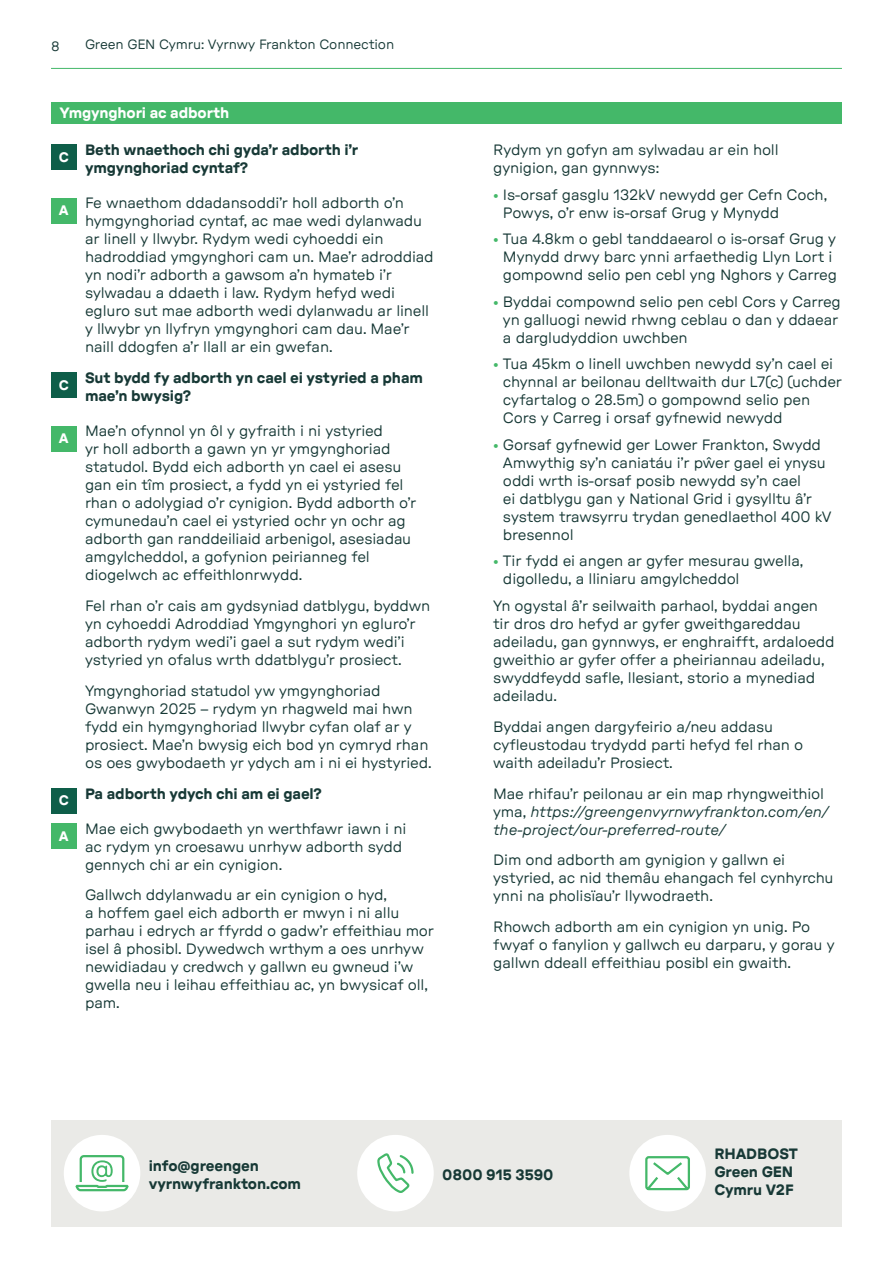
<style>
.page{position:relative;width:893px;height:1263px;background:#fff}
.page>*{position:absolute;margin:0;border:0;box-sizing:border-box;transform-origin:0 0}
.Questions_Body_10_12pt{font:15px/18px "GT Pressura Extended Text";letter-spacing:-.015em;color:#173936}
.Questions_Bold_10_12pt{font:700 expanded 15px/18px "GT Pressura";letter-spacing:-.01em;color:#173936}
.Questions_Body_10_12pt-2{font:italic 15px/18px "GT Pressura Extended Text";letter-spacing:-.01em;color:#173936}
.Body_Copy_10_12pt{font:700 expanded 15px/18px "GT Pressura";letter-spacing:-.01em;color:#173936}
.Questions_Bold_10_12pt-2{font:700 expanded 15px "GT Pressura";letter-spacing:-.01em;color:#fff}
.Q_A_12pt{font:700 expanded 13.8px "GT Pressura";color:#fff}
.t1{font:13.5px "GT Pressura Extended Text";letter-spacing:-.01em;color:#173936}
.s1{color:#44b869}
.s2{font-style:normal}
</style>
<div class="page">
<hr style="left:51px;top:68px;width:791px;height:1px;background:#44b869">
<div style="left:51px;top:1120px;width:791px;height:106px;background:#eaeae7"></div>
<div style="left:357px;top:1135px;width:77px;height:76px;background:#fff;border-radius:50%"></div>
<svg style="left:378px;top:1136px;width:36px;height:56px"></svg>
<div style="left:64px;top:1135px;width:76px;height:76px;background:#fff;border-radius:50%"></div>
<svg style="left:75px;top:1155px;width:54px;height:37px"></svg>
<div style="left:629px;top:1135px;width:77px;height:76px;background:#fff;border-radius:50%"></div>
<svg style="left:645px;top:1156px;width:45px;height:35px"></svg>
<div style="left:51px;top:102px;width:791px;height:21px;background:#44b869"></div>
<div style="left:51px;top:198px;width:26px;height:25px;background:#44b869"></div>
<div style="left:51px;top:145px;width:26px;height:25px;background:#0e5e49"></div>
<div style="left:51px;top:426px;width:26px;height:25px;background:#44b869"></div>
<div style="left:51px;top:373px;width:26px;height:25px;background:#0e5e49"></div>
<div style="left:51px;top:824px;width:26px;height:25px;background:#44b869"></div>
<div style="left:51px;top:788px;width:26px;height:25px;background:#0e5e49"></div>
<p class="t1" style="left:51px;top:38px;width:10px">8</p>
<p class="t1" style="left:85px;top:36px;width:311px">Green GEN Cymru: Vyrnwy Frankton Connection</p>
<p class="Questions_Bold_10_12pt-2" style="left:60px;top:103px;width:171px">Ymgynghori ac adborth</p>
<p class="Q_A_12pt" style="left:59px;top:149px;width:12px">C</p>
<p class="Q_A_12pt" style="left:59px;top:202px;width:11px">A</p>
<p class="Q_A_12pt" style="left:59px;top:377px;width:12px">C</p>
<p class="Q_A_12pt" style="left:59px;top:430px;width:11px">A</p>
<p class="Q_A_12pt" style="left:59px;top:792px;width:12px">C</p>
<p class="Q_A_12pt" style="left:59px;top:828px;width:11px">A</p>
<p class="Questions_Bold_10_12pt" style="left:85px;top:141px;width:275px">Beth wnaethoch chi gyda’r adborth i’r ymgynghoriad cyntaf?</p>
<p class="Questions_Body_10_12pt" style="left:85px;top:194px;width:350px">Fe wnaethom ddadansoddi’r holl adborth o’n hymgynghoriad cyntaf, ac mae wedi dylanwadu ar linell y llwybr. Rydym wedi cyhoeddi ein hadroddiad ymgynghori cam un. Mae’r adroddiad yn nodi’r adborth a gawsom a’n hymateb i’r sylwadau a ddaeth i law. Rydym hefyd wedi egluro sut mae adborth wedi dylanwadu ar linell y llwybr yn llyfryn ymgynghori cam dau. Mae’r naill ddogfen a’r llall ar ein gwefan.</p>
<p class="Questions_Bold_10_12pt" style="left:85px;top:369px;width:339px">Sut bydd fy adborth yn cael ei ystyried a pham mae’n bwysig?</p>
<p class="Questions_Body_10_12pt" style="left:85px;top:422px;width:333px">Mae’n ofynnol yn ôl y gyfraith i ni ystyried<br>yr holl adborth a gawn yn yr ymgynghoriad statudol. Bydd eich adborth yn cael ei asesu gan ein tîm prosiect, a fydd yn ei ystyried fel rhan o adolygiad o’r cynigion. Bydd adborth o’r cymunedau’n cael ei ystyried ochr yn ochr ag adborth gan randdeiliaid arbenigol, asesiadau amgylcheddol, a gofynion peirianneg fel diogelwch ac effeithlonrwydd.</p>
<p class="Questions_Body_10_12pt" style="left:85px;top:597px;width:347px">Fel rhan o’r cais am gydsyniad datblygu, byddwn yn cyhoeddi Adroddiad Ymgynghori yn egluro’r adborth rydym wedi’i gael a sut rydym wedi’i ystyried yn ofalus wrth ddatblygu’r prosiect.</p>
<p class="Questions_Body_10_12pt" style="left:85px;top:681px;width:348px">Ymgynghoriad statudol yw ymgynghoriad Gwanwyn 2025 – rydym yn rhagweld mai hwn fydd ein hymgynghoriad llwybr cyfan olaf ar y prosiect. Mae’n bwysig eich bod yn cymryd rhan os oes gwybodaeth yr ydych am i ni ei hystyried.</p>
<p class="Questions_Bold_10_12pt" style="left:85px;top:784px;width:238px">Pa adborth ydych chi am ei gael?</p>
<p class="Questions_Body_10_12pt" style="left:85px;top:819px;width:323px">Mae eich gwybodaeth yn werthfawr iawn i ni ac rydym yn croesawu unrhyw adborth sydd gennych chi ar ein cynigion.</p>
<p class="Questions_Body_10_12pt" style="left:85px;top:886px;width:350px">Gallwch ddylanwadu ar ein cynigion o hyd,<br>a hoffem gael eich adborth er mwyn i ni allu parhau i edrych ar ffyrdd o gadw’r effeithiau mor isel â phosibl. Dywedwch wrthym a oes unrhyw newidiadau y credwch y gallwn eu gwneud i’w gwella neu i leihau effeithiau ac, yn bwysicaf oll, pam.</p>
<p class="Questions_Body_10_12pt" style="left:493px;top:141px;width:287px">Rydym yn gofyn am sylwadau ar ein holl gynigion, gan gynnwys:</p>
<p class="Questions_Body_10_12pt" style="left:503px;top:186px;width:326px;text-indent:-10px"><span class="s1">•</span> Is-orsaf gasglu 132kV newydd ger Cefn Coch,<br>Powys, o’r enw is-orsaf Grug y Mynydd</p>
<p class="Questions_Body_10_12pt" style="left:503px;top:230px;width:336px;text-indent:-10px"><span class="s1">•</span> Tua 4.8km o gebl tanddaearol o is-orsaf Grug y<br>Mynydd drwy barc ynni arfaethedig Llyn Lort i gompownd selio pen cebl yng Nghors y Carreg</p>
<p class="Questions_Body_10_12pt" style="left:503px;top:293px;width:339px;text-indent:-10px"><span class="s1">•</span> Byddai compownd selio pen cebl Cors y Carreg yn galluogi newid rhwng ceblau o dan y ddaear a dargludyddion uwchben</p>
<p class="Questions_Body_10_12pt" style="left:503px;top:355px;width:340px;text-indent:-10px"><span class="s1">•</span> Tua 45km o linell uwchben newydd sy’n cael ei chynnal ar beilonau delltwaith dur L7(c) (uchder cyfartalog o 28.5m) o gompownd selio pen Cors y Carreg i orsaf gyfnewid newydd</p>
<p class="Questions_Body_10_12pt" style="left:503px;top:436px;width:330px;text-indent:-10px"><span class="s1">•</span> Gorsaf gyfnewid ger Lower Frankton, Swydd Amwythig sy’n caniatáu i’r pŵer gael ei ynysu oddi wrth is-orsaf posib newydd sy’n cael<br>ei datblygu gan y National Grid i gysylltu â’r system trawsyrru trydan genedlaethol 400 kV bresennol</p>
<p class="Questions_Body_10_12pt" style="left:503px;top:552px;width:302px;text-indent:-10px"><span class="s1">•</span> Tir fydd ei angen ar gyfer mesurau gwella, digolledu, a lliniaru amgylcheddol</p>
<p class="Questions_Body_10_12pt" style="left:493px;top:597px;width:343px">Yn ogystal â’r seilwaith parhaol, byddai angen tir dros dro hefyd ar gyfer gweithgareddau adeiladu, gan gynnwys, er enghraifft, ardaloedd gweithio ar gyfer offer a pheiriannau adeiladu, swyddfeydd safle, llesiant, storio a mynediad adeiladu.</p>
<p class="Questions_Body_10_12pt" style="left:493px;top:717px;width:311px">Byddai angen dargyfeirio a/neu addasu cyfleustodau trydydd parti hefyd fel rhan o waith adeiladu’r Prosiect.</p>
<p class="Questions_Body_10_12pt-2" style="left:493px;top:784px;width:337px"><span class="s2">Mae rhifau’r peilonau ar ein map rhyngweithiol yma,</span> https://greengenvyrnwyfrankton.com/en/ the-project/our-preferred-route/</p>
<p class="Questions_Body_10_12pt" style="left:493px;top:851px;width:342px">Dim ond adborth am gynigion y gallwn ei ystyried, ac nid themâu ehangach fel cynhyrchu ynni na pholisïau’r llywodraeth.</p>
<p class="Questions_Body_10_12pt" style="left:493px;top:918px;width:343px">Rhowch adborth am ein cynigion yn unig. Po fwyaf o fanylion y gallwch eu darparu, y gorau y gallwn ddeall effeithiau posibl ein gwaith.</p>
<p class="Body_Copy_10_12pt" style="left:149px;top:1156px;width:154px">info@greengen vyrnwyfrankton.com</p>
<p class="Body_Copy_10_12pt" style="left:442px;top:1165px;width:113px">0800 915 3590</p>
<p class="Body_Copy_10_12pt" style="left:714px;top:1145px;width:85px">RHADBOST<br>Green GEN<br>Cymru V2F</p>
</div>
